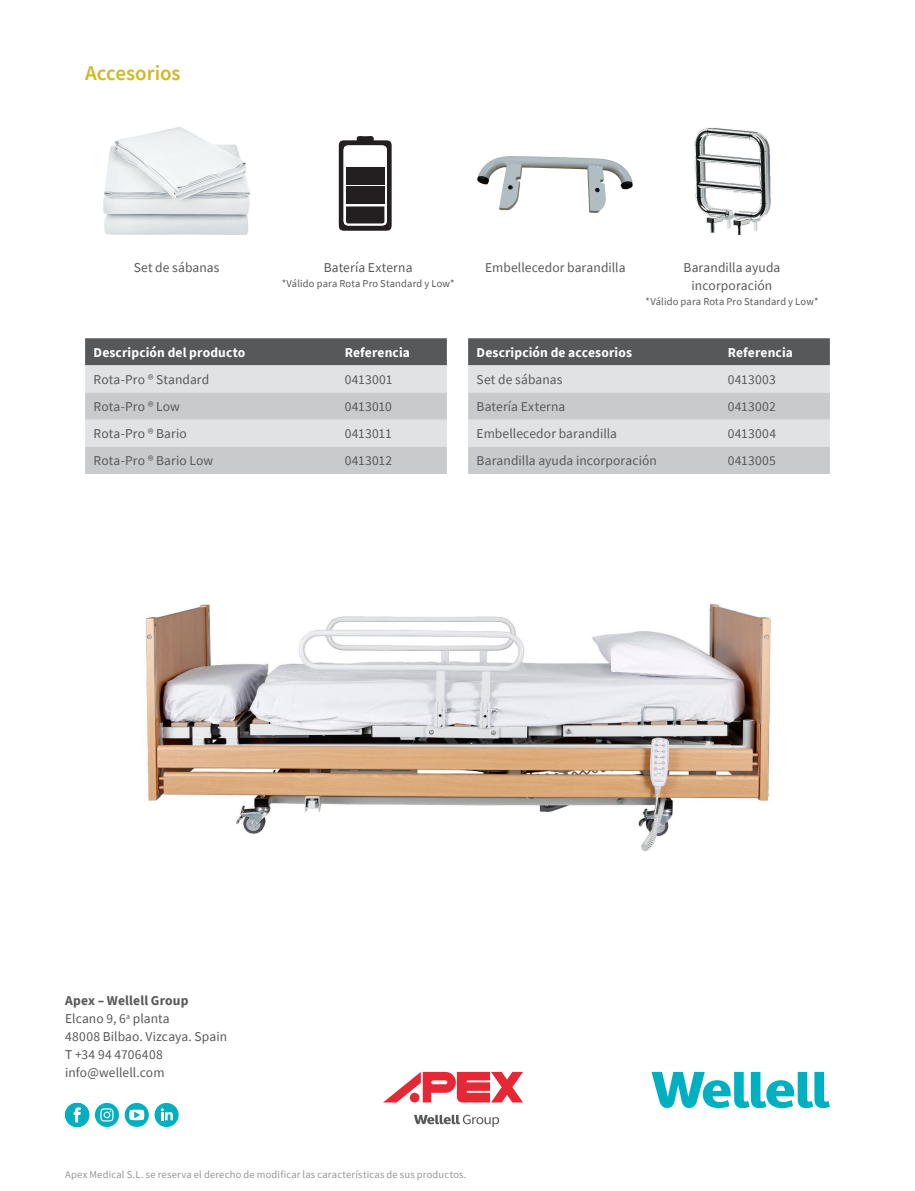
<style>
.page{position:relative;width:915px;height:1191px;background:#fff}
.page>*{position:absolute;margin:0;border:0;box-sizing:border-box;transform-origin:0 0}
.t1{font:600 21px "Source Sans Pro";letter-spacing:-.005em;color:#d4b71e}
.t2{font:13.5px/18px "Source Sans Pro";letter-spacing:.005em;color:#57585a;text-align:center}
.t3{font:700 13.5px "Source Sans Pro";letter-spacing:.01em;color:#fff}
.t4{font:13.5px "Source Sans Pro";letter-spacing:.025em;color:#57585a}
.t5{font:10.5px "Source Sans Pro";letter-spacing:.02em;color:#939598}
.t6{font:10.5px "Source Sans Pro";letter-spacing:.015em;color:#57585a}
.s1{font-weight:700}
</style>
<div class="page">
<img style="left:103px;top:127px;width:147px;height:108px">
<img style="left:477px;top:157px;width:155px;height:55px">
<img style="left:694px;top:128px;width:77px;height:108px">
<svg style="left:338px;top:136px;width:53px;height:95px"></svg>
<svg style="left:85px;top:338px;width:361px;height:136px;background:#bcbdbf"></svg>
<svg style="left:468px;top:338px;width:361px;height:136px;background:#bcbdbf"></svg>
<img style="left:145px;top:603px;width:626px;height:249px">
<svg style="left:651px;top:1071px;width:178px;height:37px"></svg>
<svg style="left:383px;top:1071px;width:140px;height:31px"></svg>
<svg style="left:414px;top:1114px;width:85px;height:13px"></svg>
<svg style="left:125px;top:1102px;width:24px;height:25px"></svg>
<svg style="left:154px;top:1102px;width:24px;height:25px"></svg>
<svg style="left:161px;top:1108px;width:12px;height:12px"></svg>
<svg style="left:95px;top:1102px;width:24px;height:25px"></svg>
<svg style="left:100px;top:1108px;width:13px;height:13px"></svg>
<svg style="left:129px;top:1109px;width:15px;height:11px"></svg>
<div style="left:65px;top:1102px;width:24px;height:25px;background:#00b0c0;border-radius:50%"></div>
<svg style="left:74px;top:1107px;width:7px;height:15px"></svg>
<h1 class="t1" style="left:85px;top:59px;width:97px">Accesorios</h1>
<p class="t2" style="left:134px;top:258px;width:87px">Set de sábanas</p>
<p class="t2" style="left:323px;top:258px;width:90px">Batería Externa</p>
<p class="t6" style="left:281px;top:276px;width:174px">*Válido para Rota Pro Standard y Low*</p>
<p class="t3" style="left:94px;top:343px;width:153px">Descripción del producto</p>
<p class="t3" style="left:344px;top:343px;width:67px">Referencia</p>
<p class="t2" style="left:94px;top:370px;width:117px">Rota-Pro ® Standard</p>
<p class="t2" style="left:344px;top:370px;width:49px">0413001</p>
<p class="t2" style="left:94px;top:397px;width:88px">Rota-Pro ® Low</p>
<p class="t2" style="left:344px;top:397px;width:49px">0413010</p>
<p class="t2" style="left:94px;top:425px;width:95px">Rota-Pro ® Bario</p>
<p class="t2" style="left:344px;top:425px;width:49px">0413011</p>
<p class="t2" style="left:94px;top:452px;width:121px">Rota-Pro ® Bario Low</p>
<p class="t2" style="left:344px;top:452px;width:49px">0413012</p>
<p class="t2" style="left:485px;top:258px;width:142px">Embellecedor barandilla</p>
<p class="t2" style="left:683px;top:258px;width:98px">Barandilla ayuda incorporación</p>
<p class="t6" style="left:645px;top:294px;width:174px">*Válido para Rota Pro Standard y Low*</p>
<p class="t3" style="left:476px;top:343px;width:157px">Descripción de accesorios</p>
<p class="t3" style="left:727px;top:343px;width:67px">Referencia</p>
<p class="t2" style="left:476px;top:370px;width:87px">Set de sábanas</p>
<p class="t2" style="left:727px;top:370px;width:50px">0413003</p>
<p class="t2" style="left:476px;top:397px;width:90px">Batería Externa</p>
<p class="t2" style="left:727px;top:397px;width:50px">0413002</p>
<p class="t2" style="left:476px;top:425px;width:142px">Embellecedor barandilla</p>
<p class="t4" style="left:727px;top:425px;width:50px">0413004</p>
<p class="t2" style="left:476px;top:452px;width:182px">Barandilla ayuda incorporación</p>
<p class="t2" style="left:727px;top:452px;width:50px">0413005</p>
<p class="t2" style="left:65px;top:992px;width:163px;text-align:left"><span class="s1">Apex – Wellell Group<br></span>Elcano 9, 6<sup>a</sup> planta<br>48008 Bilbao. Vizcaya. Spain<br>T +34 94 4706408 info@wellell.com</p>
<p class="t5" style="left:65px;top:1167px;width:403px">Apex Medical S.L. se reserva el derecho de modificar las características de sus productos.</p>
</div>
